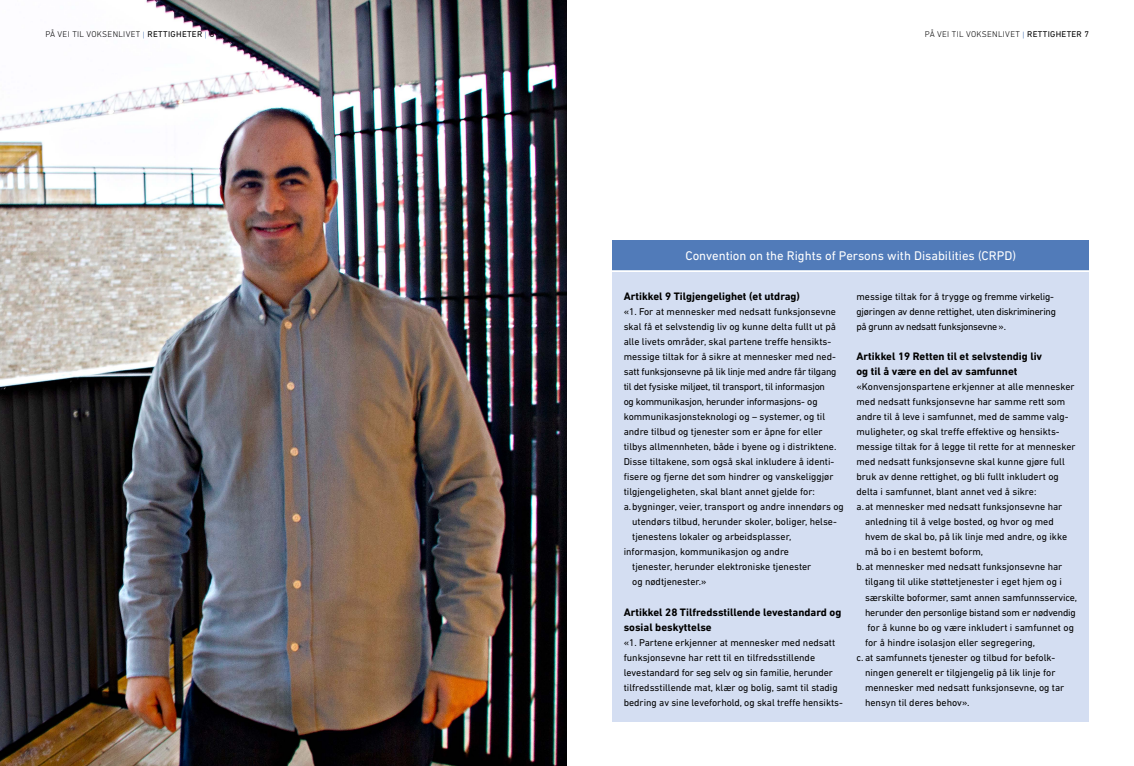
<style>
.page{position:relative;width:1134px;height:766px;background:#fff}
.page>*{position:absolute;margin:0;border:0;box-sizing:border-box;transform-origin:0 0}
.t1{font:12.8px "DIN Next LT Pro";color:#fff}
.t2{font:700 11px/15px "DIN Next LT Pro";color:#000}
.t3{font:10px/15px "DIN Next LT Pro";color:#000}
.t4{font:10px/15px "DIN Next LT Pro";letter-spacing:-.02em;color:#000}
.t5{font:300 8.5px "DIN Next LT Pro";letter-spacing:.035em;color:#000}
.s1{font-family:"Scout";color:#517bb9}
.s2{font-weight:400}
</style>
<div class="page">
<div style="left:612px;top:240px;width:477px;height:30px;background:#517bb9"></div>
<div style="left:612px;top:272px;width:477px;height:449px;background:#d4def2"></div>
<img style="left:0;top:0;width:567px;height:765px">
<p class="t5" style="left:45px;top:29px;width:170px">PÅ VEI TIL VOKSENLIVET <span class="s1">|</span> <span class="s2">RETTIGHETER</span> <span class="s1">|</span> <span class="s2">6</span></p>
<p class="t5" style="left:925px;top:29px;width:166px">PÅ VEI TIL VOKSENLIVET <span class="s1">|</span> <span class="s2">RETTIGHETER 7</span></p>
<p class="t1" style="left:685px;top:248px;width:332px">Convention on the Rights of Persons with Disabilities (CRPD)</p>
<p class="t2" style="left:624px;top:289px;width:178px">Artikkel 9 Tilgjengelighet (et utdrag)</p>
<p class="t3" style="left:624px;top:304px;width:214px">«1. For at mennesker med nedsatt funksjonsevne</p>
<p class="t3" style="left:624px;top:319px;width:214px">skal få et selvstendig liv og kunne delta fullt ut på</p>
<p class="t3" style="left:624px;top:334px;width:208px">alle livets områder, skal partene treffe hensikts-</p>
<p class="t3" style="left:624px;top:349px;width:214px">messige tiltak for å sikre at mennesker med ned-</p>
<p class="t4" style="left:624px;top:364px;width:214px">satt funksjonsevne på lik linje med andre får tilgang</p>
<p class="t4" style="left:624px;top:379px;width:203px">til det fysiske miljøet, til transport, til informasjon</p>
<p class="t4" style="left:624px;top:394px;width:195px">og kommunikasjon, herunder informasjons- og</p>
<p class="t3" style="left:624px;top:409px;width:203px">kommunikasjonsteknologi og – systemer, og til</p>
<p class="t3" style="left:624px;top:424px;width:200px">andre tilbud og tjenester som er åpne for eller</p>
<p class="t3" style="left:624px;top:439px;width:214px">tilbys allmennheten, både i byene og i distriktene.</p>
<p class="t3" style="left:624px;top:454px;width:212px">Disse tiltakene, som også skal inkludere å identi-</p>
<p class="t3" style="left:624px;top:469px;width:211px">fisere og fjerne det som hindrer og vanskeliggjør</p>
<p class="t3" style="left:624px;top:484px;width:193px">tilgjengeligheten, skal blant annet gjelde for:</p>
<p class="t3" style="left:624px;top:499px;width:222px">a.bygninger, veier, transport og andre innendørs og</p>
<p class="t3" style="left:632px;top:514px;width:206px">utendørs tilbud, herunder skoler, boliger, helse-</p>
<p class="t3" style="left:632px;top:529px;width:161px">tjenestens lokaler og arbeidsplasser,</p>
<p class="t3" style="left:624px;top:544px;width:167px">informasjon, kommunikasjon og andre</p>
<p class="t3" style="left:632px;top:559px;width:181px">tjenester, herunder elektroniske tjenester</p>
<p class="t3" style="left:632px;top:574px;width:76px">og nødtjenester.»</p>
<p class="t2" style="left:624px;top:604px;width:219px">Artikkel 28 Tilfredsstillende levestandard og sosial beskyttelse</p>
<p class="t3" style="left:624px;top:634px;width:218px">«1. Partene erkjenner at mennesker med nedsatt funksjonsevne har rett til en tilfredsstillende levestandard for seg selv og sin familie, herunder tilfredsstillende mat, klær og bolig, samt til stadig bedring av sine leveforhold, og skal treffe hensikts--</p>
<p class="t4" style="left:856px;top:289px;width:201px">messige tiltak for å trygge og fremme virkelig&shy;gjøringen av denne rettighet, uten diskriminering på grunn av nedsatt funksjonsevne ».</p>
<p class="t2" style="left:856px;top:349px;width:187px">Artikkel 19 Retten til et selvstendig liv og til å være en del av samfunnet</p>
<p class="t3" style="left:856px;top:379px;width:220px">«Konvensjonspartene erkjenner at alle mennesker</p>
<p class="t3" style="left:856px;top:394px;width:210px">med nedsatt funksjonsevne har samme rett som</p>
<p class="t3" style="left:856px;top:409px;width:214px">andre til å leve i samfunnet, med de samme valg-</p>
<p class="t3" style="left:856px;top:424px;width:205px">muligheter, og skal treffe effektive og hensikts-</p>
<p class="t3" style="left:856px;top:439px;width:221px">messige tiltak for å legge til rette for at mennesker</p>
<p class="t3" style="left:856px;top:454px;width:210px">med nedsatt funksjonsevne skal kunne gjøre full</p>
<p class="t3" style="left:856px;top:469px;width:204px">bruk av denne rettighet, og bli fullt inkludert og</p>
<p class="t3" style="left:856px;top:484px;width:181px">delta i samfunnet, blant annet ved å sikre:</p>
<p class="t3" style="left:856px;top:499px;width:207px">a.at mennesker med nedsatt funksjonsevne har</p>
<p class="t3" style="left:865px;top:514px;width:190px">anledning til å velge bosted, og hvor og med</p>
<p class="t3" style="left:865px;top:529px;width:204px">hvem de skal bo, på lik linje med andre, og ikke</p>
<p class="t3" style="left:865px;top:544px;width:120px">må bo i en bestemt boform,</p>
<p class="t3" style="left:856px;top:559px;width:207px">b.at mennesker med nedsatt funksjonsevne har</p>
<p class="t3" style="left:865px;top:574px;width:198px">tilgang til ulike støttetjenester i eget hjem og i</p>
<p class="t3" style="left:865px;top:589px;width:214px">særskilte boformer, samt annen samfunnsservice,</p>
<p class="t4" style="left:865px;top:604px;width:212px">herunder den personlige bistand som er nødvendig</p>
<p class="t3" style="left:867px;top:619px;width:208px">for å kunne bo og være inkludert i samfunnet og</p>
<p class="t3" style="left:865px;top:634px;width:172px">for å hindre isolasjon eller segregering,</p>
<p class="t3" style="left:856px;top:649px;width:200px">c. at samfunnets tjenester og tilbud for befolk-</p>
<p class="t3" style="left:865px;top:664px;width:192px">ningen generelt er tilgjengelig på lik linje for</p>
<p class="t3" style="left:865px;top:679px;width:201px">mennesker med nedsatt funksjonsevne, og tar</p>
<p class="t3" style="left:865px;top:694px;width:106px">hensyn til deres behov».</p>
</div>
